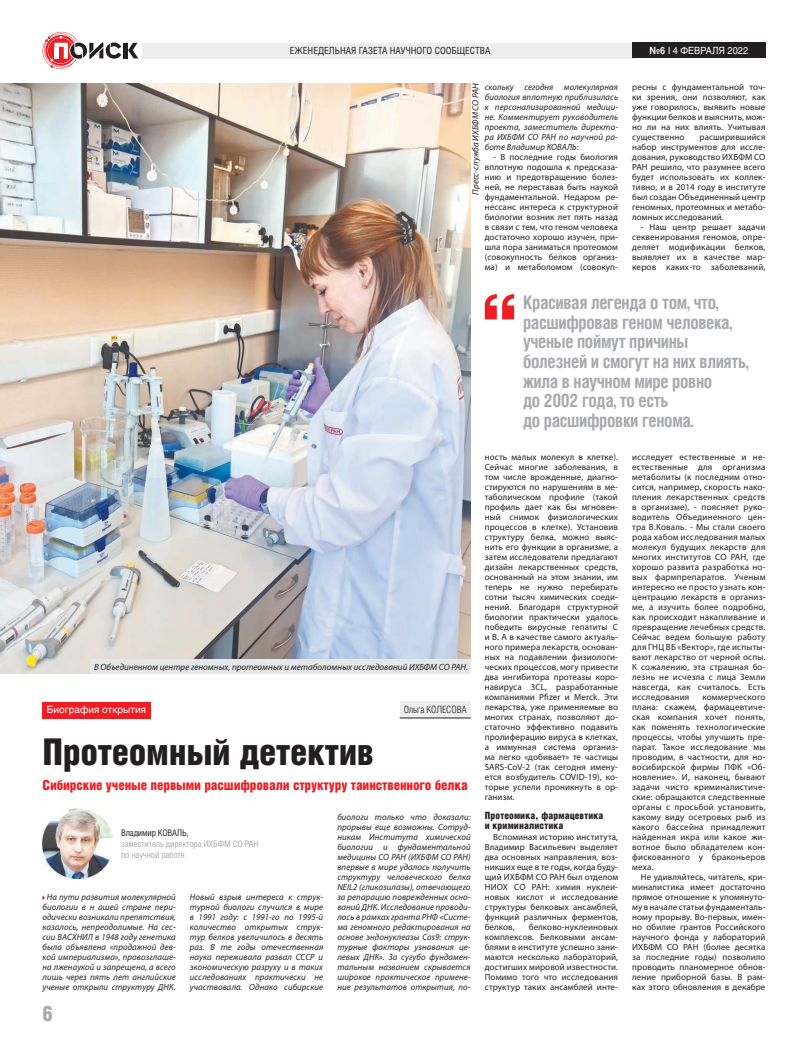
<style>
.page{position:relative;width:808px;height:1049px;background:#fff}
.page>*{position:absolute;margin:0;border:0;box-sizing:border-box;transform-origin:0 0}
.t1{font:37px "Helios Cond Black C";letter-spacing:-.01em;color:#231f20}
.t2{font:21.1px "Helios Cond Black C";color:#a8a9ad}
.t3{font:700 18.6px/19.6px "Helios Cond C";letter-spacing:-.02em;color:#a8a9ad;scale:.95 1}
.t4{font:14px "Helios Cond Black C";letter-spacing:-.01em;color:#ee1d23}
.t5{font:10px/10px "Helios Cond Black C";letter-spacing:.01em;color:#231f20}
.t6{font:10px "Helios C";color:#fff}
.t7{font:10px "Helios Cond Light C";color:#231f20}
.t8{font:9.8px "Helios Cond C";color:#231f20}
.t9{font:9.8px "Helios C";color:#fff;scale:.93 1}
.t10{font:9px/10px "Myriad Pro";letter-spacing:.01em;color:#231f20;text-align:justify}
.t11{font:italic 9px/10px "Myriad Pro";letter-spacing:.01em;color:#231f20;text-align:justify}
.t12{font:9px/11px "Helios Cond C";letter-spacing:-.02em;color:#a8a9ad}
.t13{font:9px "Helios Cond C";letter-spacing:-.02em;color:#231f20}
.s1{font-weight:700}
.s2{font-weight:700;color:#f2f3f4}
</style>
<div class="page">
<hr style="left:124px;top:43px;width:4px;height:15px;background:#231f20">
<svg style="left:128px;top:43px;width:10px;height:15px"></svg>
<svg style="left:43px;top:32px;width:78px;height:37px"></svg>
<div style="left:142px;top:43px;width:496px;height:16px;background:#eeeeef"></div>
<div style="left:632px;top:43px;width:133px;height:15px;background:#231f20"></div>
<svg style="left:485px;top:294px;width:29px;height:25px"></svg>
<div style="left:400px;top:702px;width:71px;height:16px;background:#eeeeef"></div>
<hr style="left:400px;top:718px;width:71px;height:1px;background:#231f20">
<div style="left:43px;top:702px;width:108px;height:16px;background:#ee1d23"></div>
<img style="left:43px;top:808px;width:70px;height:71px">
<img style="left:0;top:84px;width:471px;height:589px">
<div style="left:90px;top:659px;width:381px;height:14px;background:#e6e7e9"></div>
<p class="t8" style="left:290px;top:45px;width:202px">ЕЖЕНЕДЕЛЬНАЯ ГАЗЕТА НАУЧНОГО СООБЩЕСТВА</p>
<p class="t9" style="left:649px;top:44px;width:108px"><span class="s1">№</span><span class="s2">6</span> I 4 ФЕВРАЛЯ 2022</p>
<p class="t10" style="left:632px;top:82px;width:135px">ресны с фундаментальной точ&shy;ки зрения, они позволяют, как уже говорилось, выявить новые функции белков и выяснить, мож&shy;но ли на них влиять. Учитывая существенно</p>
<p class="t11" style="left:470px;top:195px;width:112px;rotate:-90deg">Пресс-служба ИХБФМ СО РАН</p>
<p class="t11" style="left:485px;top:82px;width:135px">скольку сегодня молекулярная биология вплотную приблизилась к персонализированной медици&shy;не. Комментирует руководитель проекта, заместитель директо&shy;ра ИХБФМ СО РАН по научной ра&shy;боте Владимир КОВАЛЬ:</p>
<p class="t10" style="left:485px;top:152px;width:135px;text-indent:9px">- В последние годы биология вплотную подошла к предсказа&shy;нию и предотвращению болез&shy;ней, не переставая быть наукой фундаментальной. Недаром ре&shy;нессанс интереса к структурной биологии возник лет пять назад в связи с тем, что геном человека достаточно хорошо изучен, при&shy;шла пора заниматься протеомом (совокупность белков организ&shy;ма) и метаболомом (совокуп-</p>
<p class="t10" style="left:632px;top:132px;width:135px;text-indent:67px">расширившийся набор инструментов для иссле&shy;дования, руководство ИХБФМ СО РАН решило, что разумнее всего будет использовать их коллек&shy;тивно, и в 2014 году в институте был создан Объединенный центр геномных, протеомных и метабо&shy;ломных исследований.</p>
<p class="t10" style="left:632px;top:222px;width:135px;text-indent:9px">- Наш центр решает задачи секвенирования геномов, опре&shy;деляет модификации белков, выявляет их в качестве мар&shy;керов каких-то заболеваний,</p>
<h3 class="t3" style="left:523px;top:292px;width:239px">Красивая легенда о том, что, расшифровав геном человека, ученые поймут причины болезней и смогут на них влиять, жила в научном мире ровно<br>до 2002 года, то есть<br>до расшифровки генома.</h3>
<p class="t11" style="left:94px;top:661px;width:375px">В Объединенном центре геномных, протеомных и метаболомных исследований ИХБФМ СО РАН.</p>
<p class="t6" style="left:47px;top:703px;width:101px">Биография открытия</p>
<p class="t7" style="left:404px;top:704px;width:64px">Ольга КОЛЕСОВА</p>
<h1 class="t1" style="left:43px;top:731px;width:333px">Протеомный детектив</h1>
<h3 class="t4" style="left:43px;top:777px;width:427px">Сибирские ученые первыми расшифровали структуру таинственного белка</h3>
<p class="t13" style="left:121px;top:827px;width:69px">Владимир КОВАЛЬ,</p>
<p class="t12" style="left:121px;top:838px;width:139px">заместитель директора ИХБФМ СО РАН по научной работе</p>
<p class="t11" style="left:337px;top:812px;width:135px">биологи только что доказали: прорывы еще возможны. Сотруд&shy;никам Института химической биологии и фундаментальной медицины СО РАН (ИХБФМ СО РАН) впервые в мире удалось получить структуру человеческого белка NEIL2 (гликозилазы), отвечающего за репарацию поврежденных осно&shy;ваний ДНК. Исследование проводи&shy;лось в рамках гранта РНФ «Систе&shy;ма геномного редактирования на основе эндонуклеазы Cas9: струк&shy;турные факторы узнавания це&shy;левых ДНК». За сугубо фундамен&shy;тальным названием скрывается широкое практическое примене&shy;ние результатов открытия, по-</p>
<p class="t11" style="left:43px;top:892px;width:135px;text-align:center">На пути развития молекулярной биологии в н ашей стране пери&shy;одически возникали препятствия, казалось, непреодолимые. На сес&shy;сии ВАСХНИЛ в 1948 году генетика была объявлена «продажной дев&shy;кой империализма», провозглаше&shy;на лженаукой и запрещена, а всего лишь через пять лет английские ученые открыли структуру ДНК.</p>
<p class="t11" style="left:190px;top:892px;width:135px">Новый взрыв интереса к струк&shy;турной биологи случился в мире в 1991 году: с 1991-го по 1995-й количество открытых струк&shy;тур белков увеличилось в десять раз. В те годы отечественная наука переживала развал СССР и экономическую разруху и в таких исследованиях практически не участвовала. Однако сибирские</p>
<h2 class="t2" style="left:43px;top:1001px;width:12px">6</h2>
<p class="t10" style="left:485px;top:452px;width:135px">ность малых молекул в клетке).<br>Сейчас многие заболевания, в том числе врожденные, диагно&shy;стируются по нарушениям в ме&shy;таболическом профиле (такой профиль дает как бы мгновен&shy;ный снимок физиологических процессов в клетке). Установив структуру белка, можно выяс&shy;нить его функции в организме, а затем исследователи предлагают дизайн лекарственных средств, основанный на этом знании, им теперь не нужно перебирать сотни тысяч химических соеди&shy;нений. Благодаря структурной биологии практически удалось победить вирусные гепатиты C и B. А в качестве самого актуаль&shy;ного примера лекарств, основан&shy;ных на подавлении физиологи&shy;ческих процессов, могу привести два ингибитора протеазы коро&shy;навируса 3CL, разработанные компаниями Pfizer и Merck. Эти лекарства, уже применяемые во многих странах, позволяют до&shy;статочно эффективно подавить пролиферацию вируса в клетках, а иммунная система организ&shy;ма легко «добивает» те частицы SARS-CoV-2 (так сегодня имену&shy;ется возбудитель COVID-19), ко&shy;торые успели проникнуть в ор&shy;ганизм.</p>
<p class="t5" style="left:485px;top:810px;width:120px">Протеомика, фармацевтика и криминалистика</p>
<p class="t10" style="left:485px;top:832px;width:135px;text-indent:9px">Вспоминая историю института, Владимир Васильевич выделяет два основных направления, воз&shy;никших еще в те годы, когда буду&shy;щий ИХБФМ СО РАН был отделом НИОХ СО РАН: химия нуклеи&shy;новых кислот и исследование структуры белковых ансамблей, функций различных ферментов, белков,</p>
<p class="t10" style="left:485px;top:922px;width:135px;text-indent:44px">белково-нуклеиновых комплексов. Белковыми ансам&shy;блями в институте успешно зани&shy;маются несколько лабораторий, достигших мировой известности.<br>Помимо того что исследования структур таких ансамблей инте-</p>
<p class="t10" style="left:632px;top:452px;width:135px">исследует естественные и не&shy;естественные для организма метаболиты (к последним отно&shy;сится, например, скорость нако&shy;пления лекарственных средств в организме), - поясняет руко&shy;водитель Объединенного цен&shy;тра В.Коваль. - Мы стали своего рода хабом исследования малых молекул будущих лекарств для многих институтов СО РАН, где хорошо развита разработка но&shy;вых фармпрепаратов. Ученым интересно не просто узнать кон&shy;центрацию лекарств в организ&shy;ме, а изучить более подробно, как происходит накапливание и превращение лечебных средств.<br>Сейчас ведем большую работу для ГНЦ ВБ «Вектор», где испыты&shy;вают лекарство от черной оспы.<br>К сожалению, эта страшная бо&shy;лезнь не исчезла с лица Земли навсегда, как считалось. Есть исследования</p>
<p class="t10" style="left:632px;top:692px;width:135px;text-indent:70px">коммерческого плана: скажем, фармацевтиче&shy;ская компания хочет понять, как поменять технологические процессы, чтобы улучшить пре&shy;парат. Такое исследование мы проводим, в частности, для но&shy;восибирской фирмы ПФК «Об&shy;новление». И, наконец, бывают задачи чисто криминалистиче&shy;ские: обращаются следственные органы с просьбой установить, какому виду осетровых рыб из какого бассейна принадлежит найденная икра или какое жи&shy;вотное было обладателем кон&shy;фискованного у браконьеров меха.</p>
<p class="t10" style="left:632px;top:872px;width:135px;text-indent:9px">Не удивляйтесь, читатель, кри&shy;миналистика имеет достаточно прямое отношение к упомянуто&shy;му в начале статьи фундаменталь&shy;ному прорыву. Во-первых, имен&shy;но обилие грантов Российского научного фонда у лабораторий ИХБФМ СО РАН (более десятка за последние годы) позволило проводить планомерное обнов&shy;ление приборной базы. В рам&shy;ках этого обновления в декабре</p>
</div>
